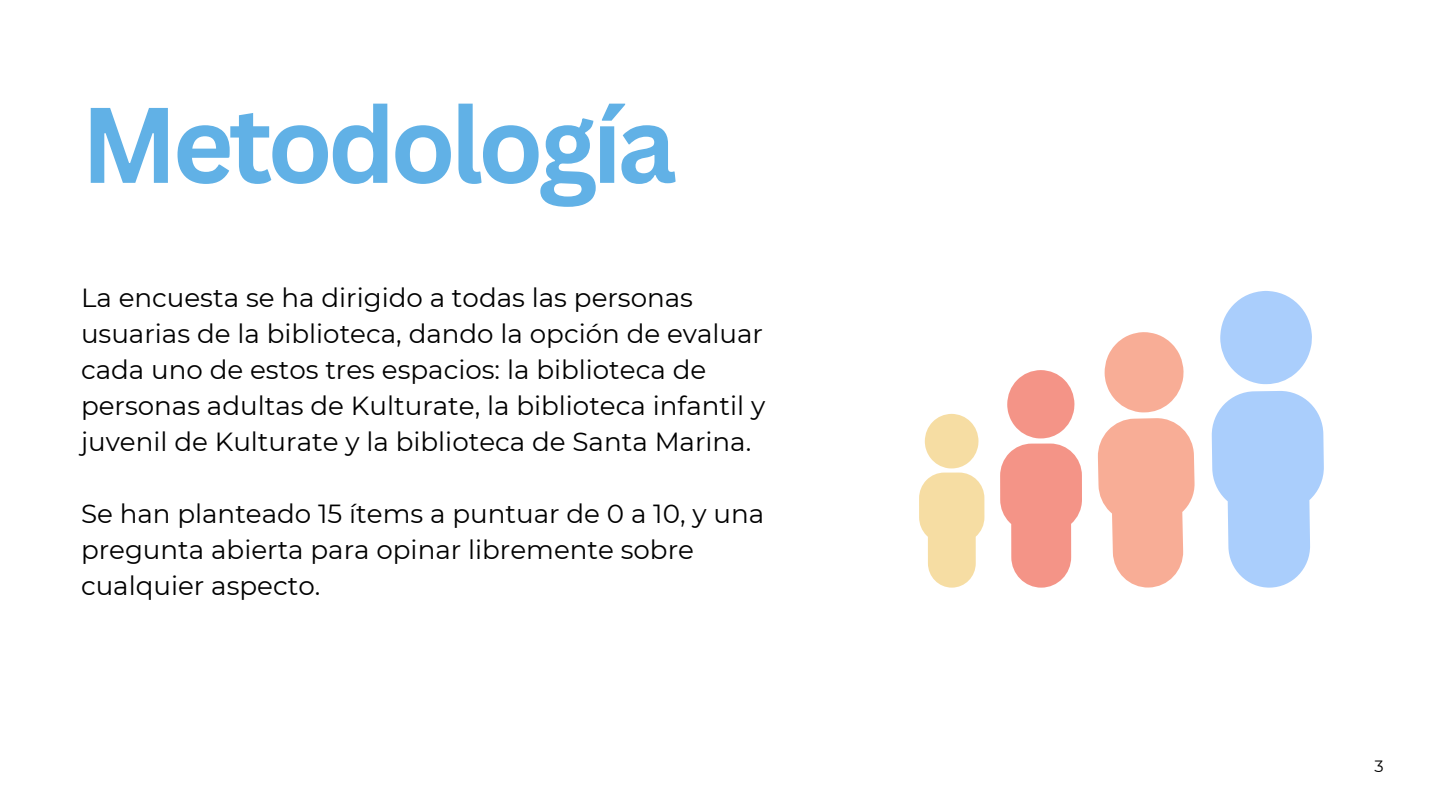
<style>
.page{position:relative;width:1440px;height:810px;background:#fff}
.page>*{position:absolute;margin:0;border:0;box-sizing:border-box;transform-origin:0 0}
.t1{font:700 105px "Canva Sans";letter-spacing:-.05em;color:#61b1e6}
.t2{font:26.2px/36px "Montserrat";color:#000}
.t3{font:16.3px "Montserrat";color:#000}
</style>
<div class="page">
<svg style="left:919px;top:414px;width:65px;height:174px"></svg>
<svg style="left:1000px;top:370px;width:82px;height:218px"></svg>
<svg style="left:1098px;top:332px;width:97px;height:256px"></svg>
<svg style="left:1212px;top:291px;width:112px;height:297px"></svg>
<p class="t1" style="left:81px;top:71px;width:597px">Metodología</p>
<h1 class="t2" style="left:81px;top:280px;width:686px">La encuesta se ha dirigido a todas las personas usuarias de la biblioteca, dando la opción de evaluar cada uno de estos tres espacios: la biblioteca de personas adultas de Kulturate, la biblioteca infantil y juvenil de Kulturate y la biblioteca de Santa Marina.</h1>
<p class="t2" style="left:81px;top:496px;width:685px">Se han planteado 15 ítems a puntuar de 0 a 10, y una pregunta abierta para opinar libremente sobre cualquier aspecto.</p>
<p class="t3" style="left:1374px;top:756px;width:11px">3</p>
</div>
